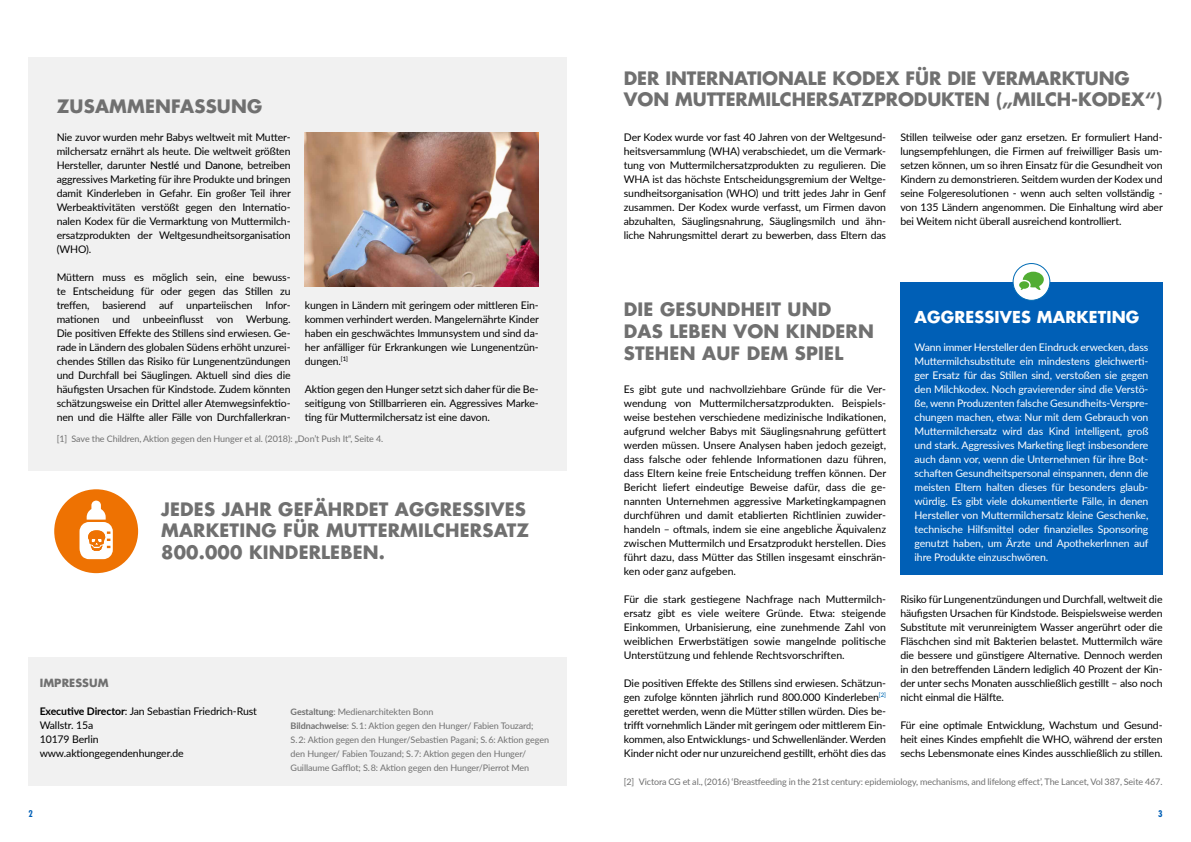
<style>
.page{position:relative;width:1191px;height:842px;background:#fff}
.page>*{position:absolute;margin:0;border:0;box-sizing:border-box;transform-origin:0 0}
.t1{font:700 18px/21.6px "Futura LT";letter-spacing:.01em;color:#707070}
.t2{font:700 16px "Futura LT";letter-spacing:.01em;color:#fff}
.t3{font:700 11px "Futura LT";letter-spacing:.01em;color:#707070}
.t4{font:10.5px/14px "Lato";letter-spacing:-.01em;color:#000;text-align:justify}
.t5{font:10.5px/14px "Lato";letter-spacing:-.01em;color:#fff;text-align:justify}
.t6{font:9px/14px "Lato";letter-spacing:-.01em;color:#707070}
.t7{font:700 condensed 9px "Futura LT";color:#005fb6}
.s1{font-weight:500}
.s2{font-weight:700}
</style>
<div class="page">
<div style="left:28px;top:57px;width:539px;height:413px;background:#f1f1f1"></div>
<div style="left:28px;top:657px;width:539px;height:128px;background:#f1f1f1"></div>
<div style="left:54px;top:489px;width:84px;height:84px;background:#ee7202;border-radius:50%"></div>
<svg style="left:80px;top:501px;width:33px;height:58px"></svg>
<div style="left:900px;top:283px;width:262px;height:292px;background:#005fb6"></div>
<div style="left:1013px;top:264px;width:36px;height:36px;background:#fff;border-radius:50%"></div>
<div style="left:1012px;top:263px;width:38px;height:38px;border:1px solid #006bb5;border-radius:50%"></div>
<svg style="left:1019px;top:272px;width:24px;height:18px"></svg>
<img style="left:305px;top:133px;width:234px;height:153px">
<h1 class="t1" style="left:57px;top:95px;width:207px">ZUSAMMENFASSUNG</h1>
<p class="t4" style="left:57px;top:129px;width:236px">Nie zuvor wurden mehr Babys weltweit mit Mutter&shy;milchersatz ernährt als heute. Die weltweit größten Hersteller, darunter <span class="s1">Nestlé</span> und <span class="s1">Danone</span>, betreiben aggressives Marketing für ihre Produkte und bringen damit Kinderleben in Gefahr. Ein großer Teil ihrer Werbeaktivitäten verstößt gegen den Internatio&shy;nalen Kodex für die Vermarktung von Muttermilch&shy;ersatzprodukten der Weltgesundheitsorganisation (WHO).</p>
<p class="t4" style="left:57px;top:269px;width:235px">Müttern muss es möglich sein, eine bewuss&shy;te Entscheidung für oder gegen das Stillen zu treffen, basierend auf unparteiischen Infor&shy;mationen und unbeeinflusst von Werbung.<br>Die positiven Effekte des Stillens sind erwiesen. Ge&shy;rade in Ländern des globalen Südens erhöht unzurei&shy;chendes Stillen das Risiko für Lungenentzündungen und Durchfall bei Säuglingen. Aktuell sind dies die häufigsten Ursachen für Kindstode. Zudem könnten schätzungsweise ein Drittel aller Atemwegsinfektio&shy;nen und die Hälfte aller Fälle von Durchfallerkran-</p>
<p class="t4" style="left:305px;top:297px;width:236px">kungen in Ländern mit geringem oder mittleren Ein&shy;kommen verhindert werden. Mangelernährte Kinder haben ein geschwächtes Immunsystem und sind da&shy;her anfälliger für Erkrankungen wie Lungenentzün&shy;dungen.<sup>[1]</sup></p>
<p class="t4" style="left:305px;top:381px;width:235px">Aktion gegen den Hunger setzt sich daher für die Be&shy;seitigung von Stillbarrieren ein. Aggressives Marke&shy;ting für Muttermilchersatz ist eine davon.</p>
<p class="t6" style="left:57px;top:431px;width:328px">[1] Save the Children, Aktion gegen den Hunger et al. (2018): „Don’t Push It“, Seite 4.</p>
<h1 class="t1" style="left:161px;top:498px;width:370px">JEDES JAHR GEFÄHRDET AGGRESSIVES<br>MARKETING FÜR MUTTERMILCHERSATZ<br>800.000 KINDERLEBEN.</h1>
<p class="t3" style="left:40px;top:675px;width:70px">IMPRESSUM</p>
<p class="t4" style="left:40px;top:703px;width:219px;text-align:left"><span class="s2">Executive Director</span>: Jan Sebastian Friedrich-Rust<br>Wallstr. 15a<br>10179 Berlin<br>www.aktiongegendenhunger.de</p>
<p class="t6" style="left:291px;top:704px;width:260px"><span class="s2">Gestaltung</span>: Medienarchitekten Bonn<br><span class="s2">Bildnachweise</span>: S. 1: Aktion gegen den Hunger/ Fabien Touzard;<br>S. 2: Aktion gegen den Hunger/Sebastien Pagani; S. 6: Aktion gegen den Hunger/ Fabien Touzand; S. 7: Aktion gegen den Hunger/ Guillaume Gafflot; S. 8: Aktion gegen den Hunger/Pierrot Men</p>
<h1 class="t1" style="left:624px;top:67px;width:540px">DER INTERNATIONALE KODEX FÜR DIE VERMARKTUNG<br>VON MUTTERMILCHERSATZPRODUKTEN („MILCH-KODEX“)</h1>
<p class="t4" style="left:624px;top:129px;width:264px">Der Kodex wurde vor fast 40 Jahren von der Weltgesund&shy;heitsversammlung (WHA) verabschiedet, um die Vermark&shy;tung von Muttermilchersatzprodukten zu regulieren. Die WHA ist das höchste Entscheidungsgremium der Weltge&shy;sundheitsorganisation (WHO) und tritt jedes Jahr in Genf zusammen. Der Kodex wurde verfasst, um Firmen davon abzuhalten, Säuglingsnahrung, Säuglingsmilch und ähn&shy;liche Nahrungsmittel derart zu bewerben, dass Eltern das</p>
<p class="t4" style="left:900px;top:129px;width:264px">Stillen teilweise oder ganz ersetzen. Er formuliert Hand&shy;lungsempfehlungen, die Firmen auf freiwilliger Basis um&shy;setzen können, um so ihren Einsatz für die Gesundheit von Kindern zu demonstrieren. Seitdem wurden der Kodex und seine Folgeresolutionen - wenn auch selten vollständig - von 135 Ländern angenommen. Die Einhaltung wird aber bei Weitem nicht überall ausreichend kontrolliert.</p>
<h1 class="t1" style="left:624px;top:299px;width:251px">DIE GESUNDHEIT UND<br>DAS LEBEN VON KINDERN<br>STEHEN AUF DEM SPIEL</h1>
<p class="t4" style="left:624px;top:381px;width:264px">Es gibt gute und nachvollziehbare Gründe für die Ver&shy;wendung von Muttermilchersatzprodukten. Beispiels&shy;weise bestehen verschiedene medizinische Indikationen, aufgrund welcher Babys mit Säuglingsnahrung gefüttert werden müssen. Unsere Analysen haben jedoch gezeigt, dass falsche oder fehlende Informationen dazu führen, dass Eltern keine freie Entscheidung treffen können. Der Bericht liefert eindeutige Beweise dafür, dass die ge&shy;nannten Unternehmen aggressive Marketingkampagnen durchführen und damit etablierten Richtlinien zuwider&shy;handeln – oftmals, indem sie eine angebliche Äquivalenz zwischen Muttermilch und Ersatzprodukt herstellen. Dies führt dazu, dass Mütter das Stillen insgesamt einschrän&shy;ken oder ganz aufgeben.</p>
<p class="t4" style="left:624px;top:591px;width:264px">Für die stark gestiegene Nachfrage nach Muttermilch&shy;ersatz gibt es viele weitere Gründe. Etwa: steigende Einkommen, Urbanisierung, eine zunehmende Zahl von weiblichen Erwerbstätigen sowie mangelnde politische Unterstützung und fehlende Rechtsvorschriften.</p>
<p class="t4" style="left:624px;top:675px;width:264px">Die positiven Effekte des Stillens sind erwiesen. Schätzun&shy;gen zufolge könnten jährlich rund 800.000 Kinderleben<sup>[2] </sup>gerettet werden, wenn die Mütter stillen würden. Dies be&shy;trifft vornehmlich Länder mit geringem oder mittlerem Ein&shy;kommen, also Entwicklungs- und Schwellenländer. Werden Kinder nicht oder nur unzureichend gestillt, erhöht dies das</p>
<h2 class="t2" style="left:914px;top:306px;width:226px">AGGRESSIVES MARKETING</h2>
<p class="t5" style="left:914px;top:339px;width:235px">Wann immer Hersteller den Eindruck erwecken, dass Muttermilchsubstitute ein mindestens gleichwerti&shy;ger Ersatz für das Stillen sind, verstoßen sie gegen den Milchkodex. Noch gravierender sind die Verstö&shy;ße, wenn Produzenten falsche Gesundheits-Verspre&shy;chungen machen, etwa: Nur mit dem Gebrauch von Muttermilchersatz wird das Kind intelligent, groß und stark. Aggressives Marketing liegt insbesondere auch dann vor, wenn die Unternehmen für ihre Bot&shy;schaften Gesundheitspersonal einspannen, denn die meisten Eltern halten dieses für besonders glaub&shy;würdig. Es gibt viele dokumentierte Fälle, in denen Hersteller von Muttermilchersatz kleine Geschenke, technische Hilfsmittel oder finanzielles Sponsoring genutzt haben, um Ärzte und ApothekerInnen auf ihre Produkte einzuschwören.</p>
<p class="t4" style="left:900px;top:591px;width:264px">Risiko für Lungenentzündungen und Durchfall, weltweit die häufigsten Ursachen für Kindstode. Beispielsweise werden Substitute mit verunreinigtem Wasser angerührt oder die Fläschchen sind mit Bakterien belastet. Muttermilch wäre die bessere und günstigere Alternative. Dennoch werden in den betreffenden Ländern lediglich 40 Prozent der Kin&shy;der unter sechs Monaten ausschließlich gestillt – also noch nicht einmal die Hälfte.</p>
<p class="t4" style="left:900px;top:717px;width:264px">Für eine optimale Entwicklung, Wachstum und Gesund&shy;heit eines Kindes empfiehlt die WHO, während der ersten sechs Lebensmonate eines Kindes ausschließlich zu stillen.</p>
<p class="t6" style="left:624px;top:775px;width:540px">[2] Victora CG et al., (2016) ‘Breastfeeding in the 21st century: epidemiology, mechanisms, and lifelong effect’, The Lancet, Vol 387, Seite 467.</p>
<p class="t7" style="left:28px;top:808px;width:6px">2</p>
<p class="t7" style="left:1158px;top:808px;width:6px">3</p>
</div>
